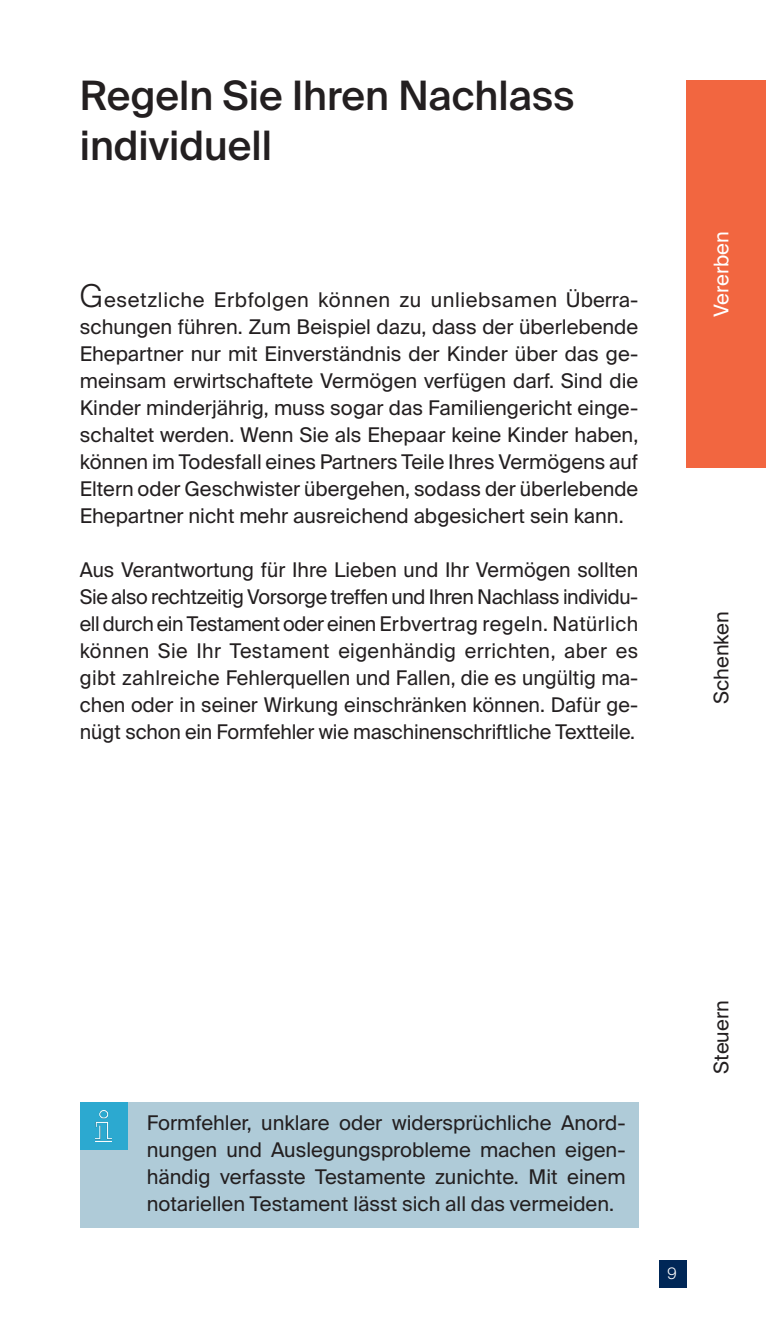
<style>
.page{position:relative;width:766px;height:1340px;background:#fff}
.page>*{position:absolute;margin:0;border:0;box-sizing:border-box;transform-origin:0 0}
.Überschrift{font:500 40.5px/49.5px "Suisse Intl";color:#231f20}
.Text{font:20.25px/27px "Suisse Intl";color:#231f20;text-align:justify}
.Infoboxen{font:20.25px/27px "Suisse Intl";color:#231f20;text-align:justify}
.Text-2{font:20.25px "Suisse Intl";color:#fff}
.t1{font:300 15.75px "Suisse Intl";color:#fff}
.s1{font-weight:300;font-size:31.5px}
</style>
<div class="page">
<div style="left:659px;top:1260px;width:27px;height:27px;background:#002757"></div>
<div style="left:80px;top:1102px;width:558px;height:125px;background:#afcbd8"></div>
<div style="left:80px;top:1102px;width:48px;height:47px;background:#2ca9d0"></div>
<img style="left:95px;top:1110px;width:16px;height:31px">
<div style="left:686px;top:80px;width:79px;height:388px;background:#f26640"></div>
<p class="Überschrift" style="left:80px;top:71px;width:496px">Regeln Sie Ihren Nachlass individuell</p>
<p class="Text" style="left:80px;top:286px;width:560px"><span class="s1">G</span>esetzliche Erbfolgen können zu unliebsamen Überra&shy;schungen führen. Zum Beispiel dazu, dass der überlebende Ehepartner nur mit Einverständnis der Kinder über das ge&shy;meinsam erwirtschaftete Vermögen verfügen darf. Sind die Kinder minderjährig, muss sogar das Familiengericht einge&shy;schaltet werden. Wenn Sie als Ehepaar keine Kinder haben, können im Todesfall eines Partners Teile Ihres Vermögens auf Eltern oder Geschwister übergehen, sodass der überlebende Ehepartner nicht mehr ausreichend abgesichert sein kann.</p>
<p class="Text" style="left:80px;top:556px;width:560px">Aus Verantwortung für Ihre Lieben und Ihr Vermögen sollten Sie also rechtzeitig Vorsorge treffen und Ihren Nachlass individu&shy;ell durch ein Testament oder einen Erbvertrag regeln. Natürlich können Sie Ihr Testament eigenhändig errichten, aber es gibt zahlreiche Fehlerquellen und Fallen, die es ungültig ma&shy;chen oder in seiner Wirkung einschränken können. Dafür ge&shy;nügt schon ein Formfehler wie maschinenschriftliche Textteile.</p>
<p class="Text-2" style="left:709px;top:317px;width:87px;rotate:-90deg">Vererben</p>
<p class="Text" style="left:707px;top:704px;width:95px;rotate:-90deg">Schenken</p>
<p class="Infoboxen" style="left:147px;top:1109px;width:480px">Formfehler, unklare oder widersprüchliche Anord&shy;nungen und Auslegungsprobleme machen eigen&shy;händig verfasste Testamente zunichte. Mit einem notariellen Testament lässt sich all das vermeiden.</p>
<p class="Text" style="left:707px;top:1074px;width:75px;rotate:-90deg">Steuern</p>
<p class="t1" style="left:667px;top:1264px;width:11px">9</p>
</div>
